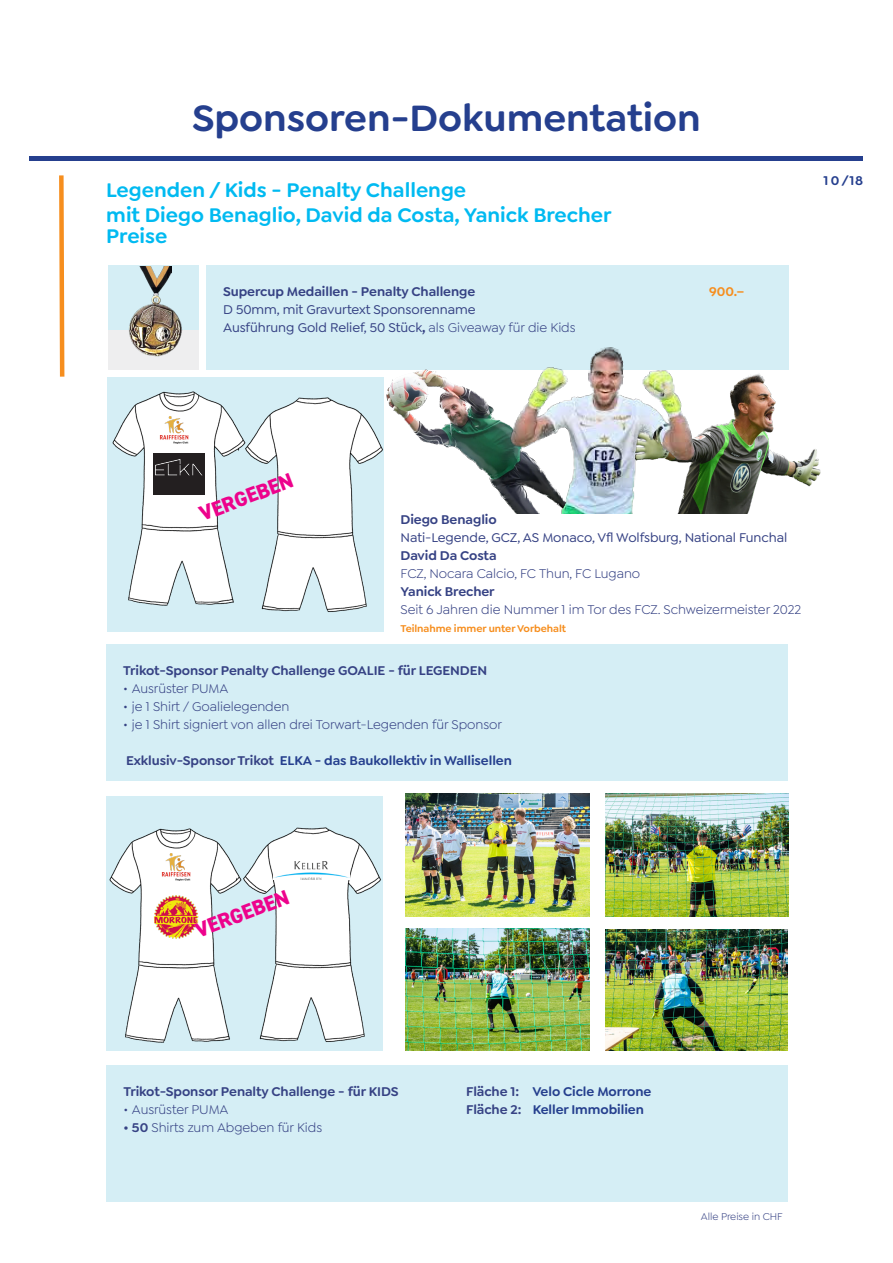
<style>
.page{position:relative;width:893px;height:1263px;background:#fff}
.page>*{position:absolute;margin:0;border:0;box-sizing:border-box;transform-origin:0 0}
.t1{font:600 39px "Goldplay";color:#253f8e}
.t2{font:600 21px "Goldplay";color:#00baf1}
.t3{font:800 21px "DIN2014";color:#ed028c}
.t4{font:13.5px "Goldplay";letter-spacing:-.005em;color:#364284}
.t5{font:600 13.5px "Goldplay";letter-spacing:-.005em;color:#364284}
.t6{font:500 13.5px "Goldplay";letter-spacing:-.005em;color:#364284}
.t7{font:600 13.5px "Goldplay";letter-spacing:-.005em;color:#253f8e}
.t8{font:600 13.5px "Goldplay";color:#f68e1e}
.t9{font:600 10.5px "Goldplay";letter-spacing:-.005em;color:#f68e1e}
.t10{font:10.5px "Goldplay";letter-spacing:-.005em;color:#364284}
.s1{font-weight:600}
.s2{font-weight:400}
.s3{color:#364284}
</style>
<div class="page">
<div style="left:30px;top:156px;width:833px;height:5px;background:#253f8e"></div>
<div style="left:206px;top:265px;width:583px;height:105px;background:#d5eef5"></div>
<div style="left:106px;top:796px;width:277px;height:255px;background:#d5eef5"></div>
<div style="left:107px;top:377px;width:277px;height:254px;background:#d5eef5"></div>
<img style="left:108px;top:391px;width:140px;height:241px">
<div style="left:154px;top:453px;width:51px;height:42px;background:#231f20"></div>
<div style="left:106px;top:645px;width:682px;height:136px;background:#d5eef5"></div>
<img style="left:406px;top:794px;width:184px;height:122px">
<img style="left:605px;top:794px;width:184px;height:122px">
<img style="left:406px;top:928px;width:184px;height:123px">
<img style="left:605px;top:929px;width:183px;height:122px">
<div style="left:108px;top:297px;width:91px;height:73px;background:#eeeeef"></div>
<div style="left:108px;top:265px;width:91px;height:65px;background:#d5eef5"></div>
<img style="left:238px;top:391px;width:142px;height:223px">
<img style="left:158px;top:435px;width:33px;height:8px">
<img style="left:140px;top:266px;width:31px;height:29px">
<div style="left:106px;top:1065px;width:682px;height:137px;background:#d5eef5"></div>
<img style="left:109px;top:828px;width:127px;height:215px">
<img style="left:236px;top:827px;width:145px;height:215px">
<img style="left:160px;top:854px;width:33px;height:26px">
<img style="left:129px;top:295px;width:53px;height:62px">
<img style="left:151px;top:891px;width:50px;height:48px">
<img style="left:160px;top:417px;width:33px;height:17px">
<img style="left:380px;top:371px;width:39px;height:82px">
<img style="left:155px;top:459px;width:48px;height:17px">
<img style="left:752px;top:373px;width:69px;height:126px">
<img style="left:273px;top:861px;width:77px;height:19px">
<img style="left:419px;top:347px;width:333px;height:167px">
<svg style="left:59px;top:175px;width:6px;height:202px"></svg>
<h1 class="t1" style="left:192px;top:93px;width:510px">Sponsoren-Dokumentation</h1>
<p class="t2" style="left:106px;top:177px;width:361px">Legenden / Kids - Penalty Challenge</p>
<p class="t2" style="left:106px;top:202px;width:507px">mit Diego Benaglio, David da Costa, Yanick Brecher</p>
<p class="t2" style="left:106px;top:223px;width:63px">Preise</p>
<p class="t5" style="left:223px;top:283px;width:254px">Supercup Medaillen - Penalty Challenge</p>
<p class="t8" style="left:709px;top:283px;width:37px">900.–</p>
<p class="t6" style="left:223px;top:302px;width:254px">D 50mm, mit Gravurtext Sponsorenname</p>
<p class="t6" style="left:223px;top:320px;width:354px">Ausführung Gold Relief, 50 Stück<span class="s1">,</span> <span class="s2">als Giveaway für die Kids</span></p>
<p class="t7" style="left:823px;top:172px;width:41px">10/18</p>
<p class="t3" style="left:195px;top:501px;width:100px;rotate:-21deg">VERGEBEN</p>
<p class="t5" style="left:401px;top:511px;width:98px">Diego Benaglio</p>
<p class="t6" style="left:401px;top:530px;width:388px">Nati-Legende, GCZ, AS Monaco, Vfl Wolfsburg, National Funchal</p>
<p class="t5" style="left:401px;top:547px;width:98px">David Da Costa</p>
<p class="t4" style="left:401px;top:566px;width:241px">FCZ, Nocara Calcio, FC Thun, FC Lugano</p>
<p class="t5" style="left:401px;top:583px;width:96px">Yanick Brecher</p>
<p class="t4" style="left:401px;top:602px;width:402px">Seit 6 Jahren die Nummer 1 im Tor des FCZ. Schweizermeister 2022</p>
<p class="t9" style="left:401px;top:622px;width:167px">Teilnahme immer unter Vorbehalt</p>
<p class="t5" style="left:123px;top:662px;width:366px">Trikot-Sponsor Penalty Challenge GOALIE - für LEGENDEN</p>
<p class="t4" style="left:123px;top:681px;width:107px">• Ausrüster PUMA</p>
<p class="t4" style="left:123px;top:699px;width:168px">• je 1 Shirt / Goalielegenden</p>
<p class="t4" style="left:123px;top:717px;width:380px">• je 1 Shirt signiert von allen drei Torwart-Legenden für Sponsor</p>
<p class="t7" style="left:126px;top:752px;width:387px"><span class="s3">Exklusiv-Sponsor Trikot</span> ELKA - das Baukollektiv in Wallisellen</p>
<p class="t3" style="left:191px;top:918px;width:100px;rotate:-21deg">VERGEBEN</p>
<p class="t5" style="left:123px;top:1083px;width:277px">Trikot-Sponsor Penalty Challenge - für KIDS</p>
<p class="t4" style="left:123px;top:1102px;width:107px">• Ausrüster PUMA</p>
<p class="t4" style="left:123px;top:1120px;width:200px"><span class="s1">• 50</span> Shirts zum Abgeben für Kids</p>
<p class="t7" style="left:466px;top:1083px;width:187px"><span class="s3">Fläche 1:</span> Velo Cicle Morrone</p>
<p class="t7" style="left:466px;top:1101px;width:179px"><span class="s3">Fläche 2:</span> Keller Immobilien</p>
<p class="t10" style="left:701px;top:1211px;width:83px">Alle Preise in CHF</p>
</div>
